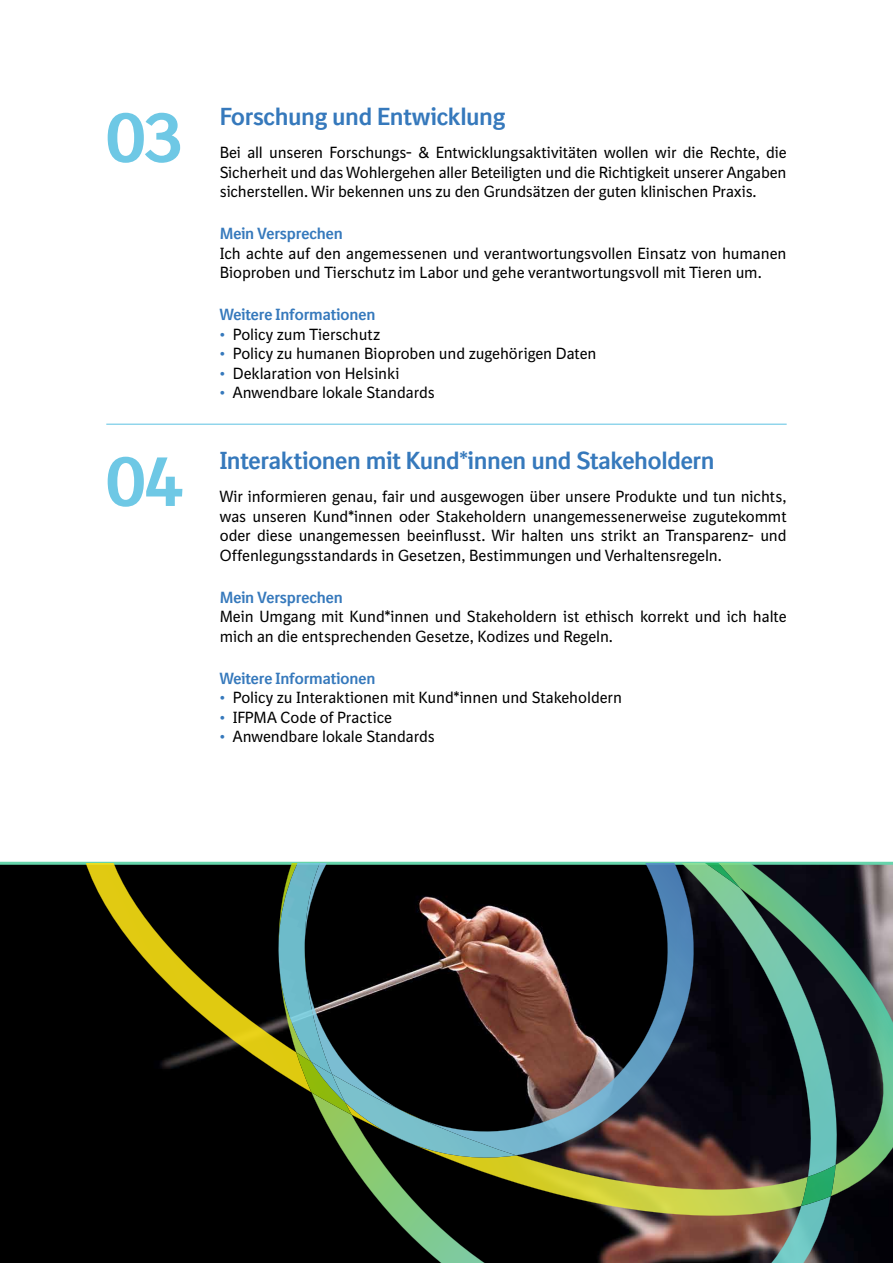
<style>
.page{position:relative;width:893px;height:1263px;background:#fff}
.page>*{position:absolute;margin:0;border:0;box-sizing:border-box;transform-origin:0 0}
.t1{font:700 71.25px "BI Sans NEXT";color:#6ec8e5}
.t2{font:700 24px "BI Sans NEXT";letter-spacing:-.015em;color:#3679bc}
.t3{font:15.75px/19.5px "BI Sans NEXT";letter-spacing:-.005em;color:#000;text-align:justify}
.t4{font:700 15.75px "BI Sans NEXT";letter-spacing:-.005em;color:#3679bc}
.s1{color:#3679bc}
</style>
<div class="page">
<hr style="left:106px;top:424px;width:681px;height:1px;background:#6ec8e5">
<div style="left:0;top:865px;width:893px;height:398px;background:#000"></div>
<hr style="left:0;top:862px;width:893px;height:3px;background:#66d4ab">
<svg style="left:312px;top:1155px;width:519px;height:108px;background:#35322b"></svg>
<svg style="left:63px;top:863px;width:215px;height:229px;background:#211f04"></svg>
<svg style="left:703px;top:863px;width:190px;height:333px;background:#334e47"></svg>
<svg style="left:345px;top:1102px;width:463px;height:114px;background:#575228"></svg>
<img style="left:703px;top:863px;width:37px;height:25px">
<img style="left:801px;top:1165px;width:35px;height:41px">
<svg style="left:279px;top:863px;width:424px;height:292px;background:#2e3338"></svg>
<img style="left:279px;top:863px;width:277px;height:211px">
<img style="left:332px;top:1074px;width:184px;height:86px">
<img style="left:311px;top:1062px;width:34px;height:40px">
<h1 class="t1" style="left:106px;top:95px;width:78px">03</h1>
<h2 class="t2" style="left:220px;top:102px;width:287px">Forschung und Entwicklung</h2>
<p class="t3" style="left:220px;top:143px;width:568px">Bei all unseren Forschungs- &amp; Entwicklungsaktivitäten wollen wir die Rechte, die Sicherheit und das Wohlergehen aller Beteiligten und die Richtigkeit unserer Angaben sicherstellen. Wir bekennen uns zu den Grundsätzen der guten klinischen Praxis.</p>
<p class="t4" style="left:220px;top:224px;width:125px">Mein Versprechen</p>
<p class="t3" style="left:220px;top:243px;width:568px">Ich achte auf den angemessenen und verantwortungsvollen Einsatz von humanen<br>Bioproben und Tierschutz im Labor und gehe verantwortungsvoll mit Tieren um.</p>
<p class="t4" style="left:220px;top:305px;width:157px">Weitere Informationen</p>
<p class="t3" style="left:220px;top:324px;width:162px"><span class="s1">•</span> Policy zum Tierschutz</p>
<p class="t3" style="left:220px;top:344px;width:378px"><span class="s1">•</span> Policy zu humanen Bioproben und zugehörigen Daten</p>
<p class="t3" style="left:220px;top:363px;width:181px"><span class="s1">•</span> Deklaration von Helsinki</p>
<p class="t3" style="left:220px;top:383px;width:217px"><span class="s1">•</span> Anwendbare lokale Standards</p>
<h1 class="t1" style="left:106px;top:439px;width:78px">04</h1>
<h2 class="t2" style="left:220px;top:446px;width:496px">Interaktionen mit Kund*innen und Stakeholdern</h2>
<p class="t3" style="left:220px;top:487px;width:568px">Wir informieren genau, fair und ausgewogen über unsere Produkte und tun nichts, was unseren Kund*innen oder Stakeholdern unangemessenerweise zugutekommt oder diese unangemessen beeinflusst. Wir halten uns strikt an Transparenz- und Offenlegungsstandards in Gesetzen, Bestimmungen und Verhaltensregeln.</p>
<p class="t4" style="left:220px;top:588px;width:125px">Mein Versprechen</p>
<p class="t3" style="left:220px;top:607px;width:568px">Mein Umgang mit Kund*innen und Stakeholdern ist ethisch korrekt und ich halte mich an die entsprechenden Gesetze, Kodizes und Regeln.</p>
<p class="t4" style="left:220px;top:669px;width:157px">Weitere Informationen</p>
<p class="t3" style="left:220px;top:688px;width:404px"><span class="s1">•</span> Policy zu Interaktionen mit Kund*innen und Stakeholdern</p>
<p class="t3" style="left:220px;top:707px;width:174px"><span class="s1">•</span> IFPMA Code of Practice</p>
<p class="t3" style="left:220px;top:727px;width:217px"><span class="s1">•</span> Anwendbare lokale Standards</p>
</div>
